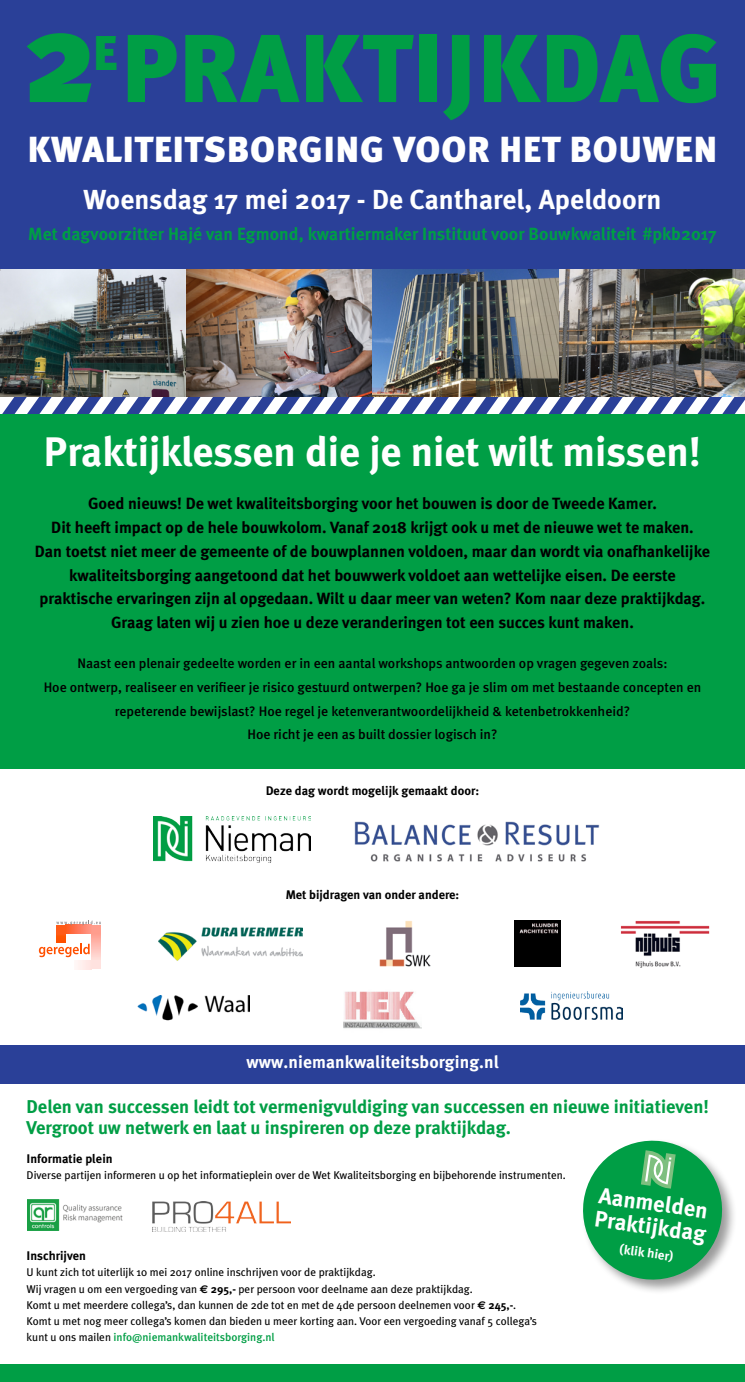
<style>
.page{position:relative;width:745px;height:1382px;background:#fff}
.page>*{position:absolute;margin:0;border:0;box-sizing:border-box;transform-origin:0 0}
.t1{font:128.75px "Meta Black Caps";color:#009e45}
.t2{font:96.25px "Meta Black Caps";letter-spacing:.01em;color:#009e45}
.t3{font:700 41.25px "Meta";color:#fff}
.t4{font:36.25px "Meta Black Caps";letter-spacing:.01em;color:#fff}
.t5{font:700 27.5px "Meta";letter-spacing:.005em;color:#fff}
.t6{font:700 22.62px/23.4px "Meta Plus";color:#fff}
.t7{font:700 18.5px/21.2px "Meta";color:#009e45}
.t8{font:700 17.62px "Meta";letter-spacing:.005em;color:#009e45}
.t9{font:700 17.5px "Meta";letter-spacing:.01em;color:#fff}
.t10{font:700 16.25px/23.8px "Meta";color:#000;text-align:center}
.t11{font:500 13.75px/23.8px "Meta";color:#000;text-align:center}
.t12{font:700 12.88px "Meta Plus";color:#fff}
.t13{font:700 12.5px "Meta Plus";color:#000}
.t14{font:700 12.5px "Meta";color:#000}
.t15{font:11.25px/16.2px "Meta Plus";color:#000}
.t16{font:500 11.25px "Meta";color:#009e45}
.s1{font-family:"Euro Sans";font-weight:700}
.s2{font-family:"Meta";font-weight:700}
.s3{font-family:"Meta Plus";font-weight:400;color:#000}
</style>
<div class="page">
<div style="left:0;top:1045px;width:744px;height:38px;background:#2a4098"></div>
<div style="left:0;top:1364px;width:744px;height:18px;background:#009e45"></div>
<div style="left:0;top:0;width:744px;height:269px;background:#2a4098"></div>
<svg style="left:2px;top:397px;width:742px;height:18px"></svg>
<img style="left:0;top:269px;width:186px;height:128px">
<img style="left:558px;top:269px;width:186px;height:128px">
<img style="left:186px;top:269px;width:186px;height:128px">
<img style="left:372px;top:269px;width:186px;height:128px">
<img style="left:153px;top:816px;width:157px;height:47px">
<img style="left:354px;top:821px;width:246px;height:41px">
<div style="left:56px;top:925px;width:9px;height:9px;background:#ff5b17"></div>
<svg style="left:65px;top:925px;width:27px;height:9px"></svg>
<svg style="left:92px;top:934px;width:9px;height:26px"></svg>
<div style="left:74px;top:960px;width:18px;height:9px;background:#ffeeeb"></div>
<div style="left:92px;top:925px;width:9px;height:9px;background:#ff9d8d"></div>
<div style="left:92px;top:960px;width:9px;height:9px;background:#ffe2df"></div>
<svg style="left:39px;top:934px;width:51px;height:23px"></svg>
<svg style="left:56px;top:920px;width:45px;height:5px"></svg>
<img style="left:159px;top:927px;width:143px;height:34px">
<img style="left:379px;top:921px;width:51px;height:46px">
<img style="left:514px;top:920px;width:46px;height:47px">
<img style="left:520px;top:991px;width:102px;height:28px">
<img style="left:620px;top:920px;width:90px;height:48px">
<img style="left:343px;top:991px;width:78px;height:38px">
<img style="left:137px;top:996px;width:112px;height:25px">
<div style="left:0;top:415px;width:744px;height:354px;background:#009e45"></div>
<div style="left:580px;top:1138px;width:157px;height:157px;background:#000;opacity:.4"></div>
<svg style="left:580px;top:1138px;width:146px;height:146px"></svg>
<img style="left:27px;top:1199px;width:96px;height:32px">
<img style="left:153px;top:1202px;width:137px;height:29px">
<h1 class="t1" style="left:23px;top:-20px;width:75px">2</h1>
<h2 class="t2" style="left:93px;top:11px;width:630px"><sup>E</sup>PRAKTIJKDAG</h2>
<h3 class="t4" style="left:28px;top:128px;width:690px">KWALITEITSBORGING VOOR HET BOUWEN</h3>
<h3 class="t5" style="left:83px;top:183px;width:579px">Woensdag 17 mei 2017 - De Cantharel, Apeldoorn</h3>
<p class="t8" style="left:28px;top:224px;width:689px">Met dagvoorzitter Hajé van Egmond, kwartiermaker Instituut voor Bouwkwaliteit #pkb2017</p>
<h3 class="t3" style="left:44px;top:427px;width:658px">Praktijklessen die je niet wilt missen!</h3>
<p class="t10" style="left:35px;top:492px;width:676px">Goed nieuws! De wet kwaliteitsborging voor het bouwen is door de Tweede Kamer.<br>Dit heeft impact op de hele bouwkolom. Vanaf 2018 krijgt ook u met de nieuwe wet te maken.<br>Dan toetst niet meer de gemeente of de bouwplannen voldoen, maar dan wordt via onafhankelijke kwaliteitsborging aangetoond dat het bouwwerk voldoet aan wettelijke eisen. De eerste praktische ervaringen zijn al opgedaan. Wilt u daar meer van weten? Kom naar deze praktijkdag.<br>Graag laten wij u zien hoe u deze veranderingen tot een succes kunt maken.</p>
<p class="t11" style="left:44px;top:651px;width:658px">Naast een plenair gedeelte worden er in een aantal workshops antwoorden op vragen gegeven zoals:<br>Hoe ontwerp, realiseer en verifieer je risico gestuurd ontwerpen? Hoe ga je slim om met bestaande concepten en repeterende bewijslast? Hoe regel je ketenverantwoordelijkheid &amp; ketenbetrokkenheid?<br>Hoe richt je een as built dossier logisch in?</p>
<p class="t13" style="left:265px;top:784px;width:215px">Deze dag wordt mogelijk gemaakt door:</p>
<p class="t14" style="left:285px;top:887px;width:175px">Met bijdragen van onder andere:</p>
<p class="t9" style="left:246px;top:1052px;width:254px">www.niemankwaliteitsborging.nl</p>
<p class="t7" style="left:27px;top:1095px;width:683px">Delen van successen leidt tot vermenigvuldiging van successen en nieuwe initiatieven!<br>Vergroot uw netwerk en laat u inspireren op deze praktijkdag.</p>
<p class="t13" style="left:27px;top:1151px;width:87px">Informatie plein</p>
<p class="t15" style="left:27px;top:1167px;width:540px">Diverse partijen informeren u op het informatieplein over de Wet Kwaliteitsborging en bijbehorende instrumenten.</p>
<p class="t13" style="left:27px;top:1249px;width:61px">Inschrijven</p>
<p class="t15" style="left:27px;top:1264px;width:511px">U kunt zich tot uiterlijk 10 mei 2017 online inschrijven voor de praktijkdag.<br>Wij vragen u om een vergoeding van <span class="s1">3</span> <span class="s2">295,-</span> per persoon voor deelname aan deze praktijkdag.<br>Komt u met meerdere collega’s, dan kunnen de 2de tot en met de 4de persoon deelnemen voor <span class="s1">3</span> <span class="s2">245,-</span>.<br>Komt u met nog meer collega’s komen dan bieden u meer korting aan. Voor een vergoeding vanaf 5 collega’s</p>
<p class="t16" style="left:27px;top:1331px;width:249px"><span class="s3">kunt u ons mailen</span> info@niemankwaliteitsborging.nl</p>
<h3 class="t6" style="left:599px;top:1183px;width:114px;rotate:8deg">Aanmelden<br>Praktijkdag</h3>
<p class="t12" style="left:620px;top:1241px;width:56px;rotate:8deg">(klik hier)</p>
</div>
